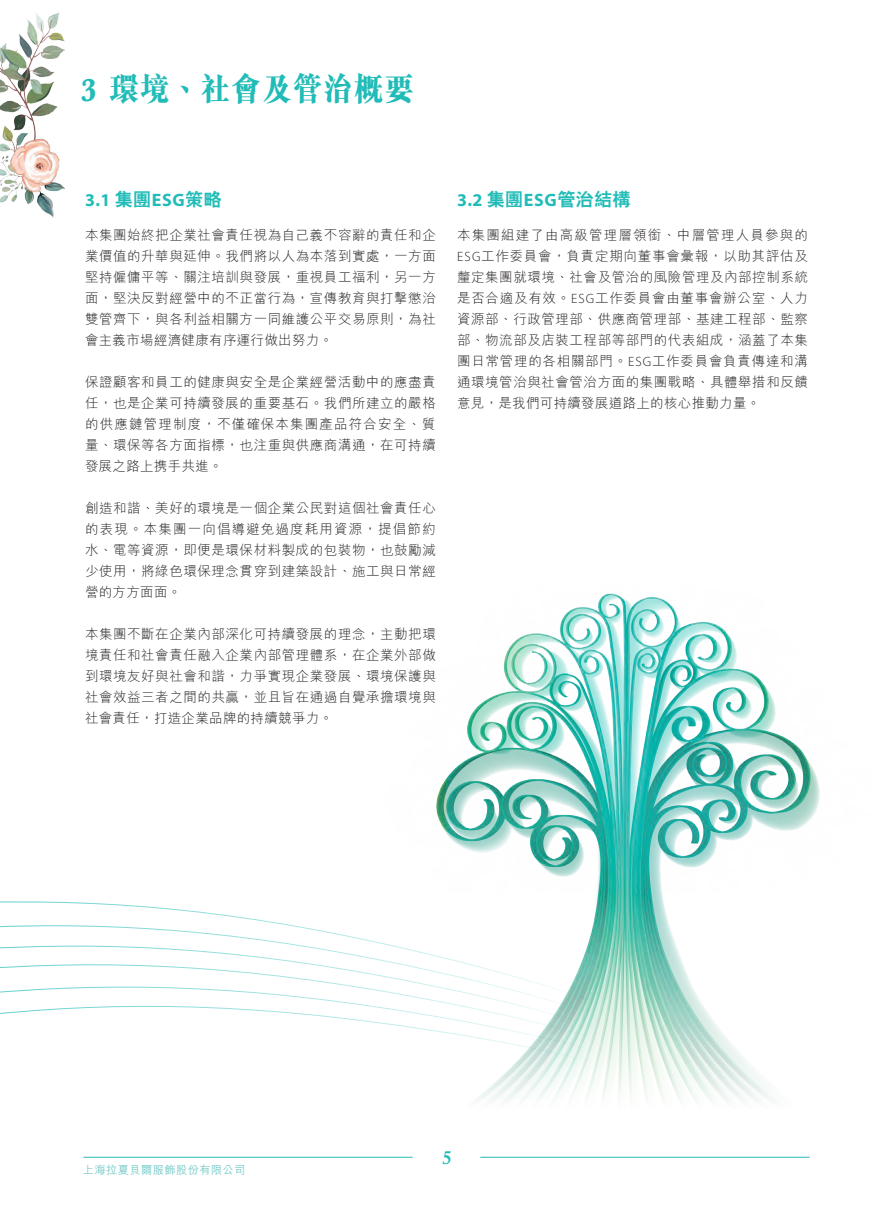
<style>
.page{position:relative;width:893px;height:1212px;background:#fff}
.page>*{position:absolute;margin:0;border:0;box-sizing:border-box;transform-origin:0 0}
.t1{font:800 33px "M Sung HK";letter-spacing:.03em;color:#22bcb8;scale:.9 1}
.t2{font:700 18px "Myriad Pro";letter-spacing:.04em;color:#22bcb8}
.t3{font:italic 700 18px "Berling LT Std";color:#22bcb8}
.t4{font:300 13.5px/21px "M Hei HK";letter-spacing:.04em;color:#231f20;text-align:justify}
.t5{font:500 11.25px "M Hei HK";letter-spacing:.035em;color:#7accca}
.s1{font-family:"C Hei 2 HK";font-weight:800}
.s2{font-family:"Myriad Pro"}
</style>
<div class="page">
<img style="left:0;top:13px;width:65px;height:205px">
<hr style="left:83px;top:1157px;width:330px;height:1px;background:#22bcb8">
<hr style="left:480px;top:1157px;width:330px;height:1px;background:#22bcb8">
<svg style="left:0;top:901px;width:352px;height:119px"></svg>
<img style="left:352px;top:593px;width:468px;height:509px">
<h1 class="t1" style="left:81px;top:66px;width:371px">3 環境、社會及管治概要</h1>
<h2 class="t2" style="left:85px;top:188px;width:138px">3.1 <span class="s1">集團</span>ESG<span class="s1">策略</span></h2>
<p class="t4" style="left:85px;top:224px;width:352px">本集團始終把企業社會責任視為自己義不容辭的責任和企業價值的升華與延伸。我們將以人為本落到實處，一方面堅持僱傭平等、關注培訓與發展，重視員工福利，另一方面，堅決反對經營中的不正當行為，宣傳教育與打擊懲治雙管齊下，與各利益相關方一同維護公平交易原則，為社會主義市場經濟健康有序運行做出努力。</p>
<p class="t4" style="left:85px;top:371px;width:352px">保證顧客和員工的健康與安全是企業經營活動中的應盡責任，也是企業可持續發展的重要基石。我們所建立的嚴格的供應鏈管理制度，不僅確保本集團產品符合安全、質量、環保等各方面指標，也注重與供應商溝通，在可持續發展之路上携手共進。</p>
<p class="t4" style="left:85px;top:497px;width:352px">創造和諧、美好的環境是一個企業公民對這個社會責任心的表現。本集團一向倡導避免過度耗用資源，提倡節約水、電等資源，即便是環保材料製成的包裝物，也鼓勵減少使用，將綠色環保理念貫穿到建築設計、施工與日常經營的方方面面。</p>
<p class="t4" style="left:85px;top:623px;width:352px">本集團不斷在企業內部深化可持續發展的理念，主動把環境責任和社會責任融入企業內部管理體系，在企業外部做到環境友好與社會和諧，力爭實現企業發展、環境保護與社會效益三者之間的共贏，並且旨在通過自覺承擔環境與社會責任，打造企業品牌的持續競爭力。</p>
<h2 class="t2" style="left:457px;top:188px;width:175px">3.2 <span class="s1">集團</span>ESG<span class="s1">管治結構</span></h2>
<p class="t4" style="left:457px;top:224px;width:352px">本集團組建了由高級管理層領銜、中層管理人員參與的<span class="s2">ESG</span>工作委員會，負責定期向董事會彙報，以助其評估及釐定集團就環境、社會及管治的風險管理及內部控制系統是否合適及有效。<span class="s2">ESG</span>工作委員會由董事會辦公室、人力資源部、行政管理部、供應商管理部、基建工程部、監察部、物流部及店裝工程部等部門的代表組成，涵蓋了本集團日常管理的各相關部門。<span class="s2">ESG</span>工作委員會負責傳達和溝通環境管治與社會管治方面的集團戰略、具體舉措和反饋意見，是我們可持續發展道路上的核心推動力量。</p>
<p class="t5" style="left:83px;top:1162px;width:164px">上海拉夏貝爾服飾股份有限公司</p>
<h2 class="t3" style="left:441px;top:1147px;width:12px">5</h2>
</div>
